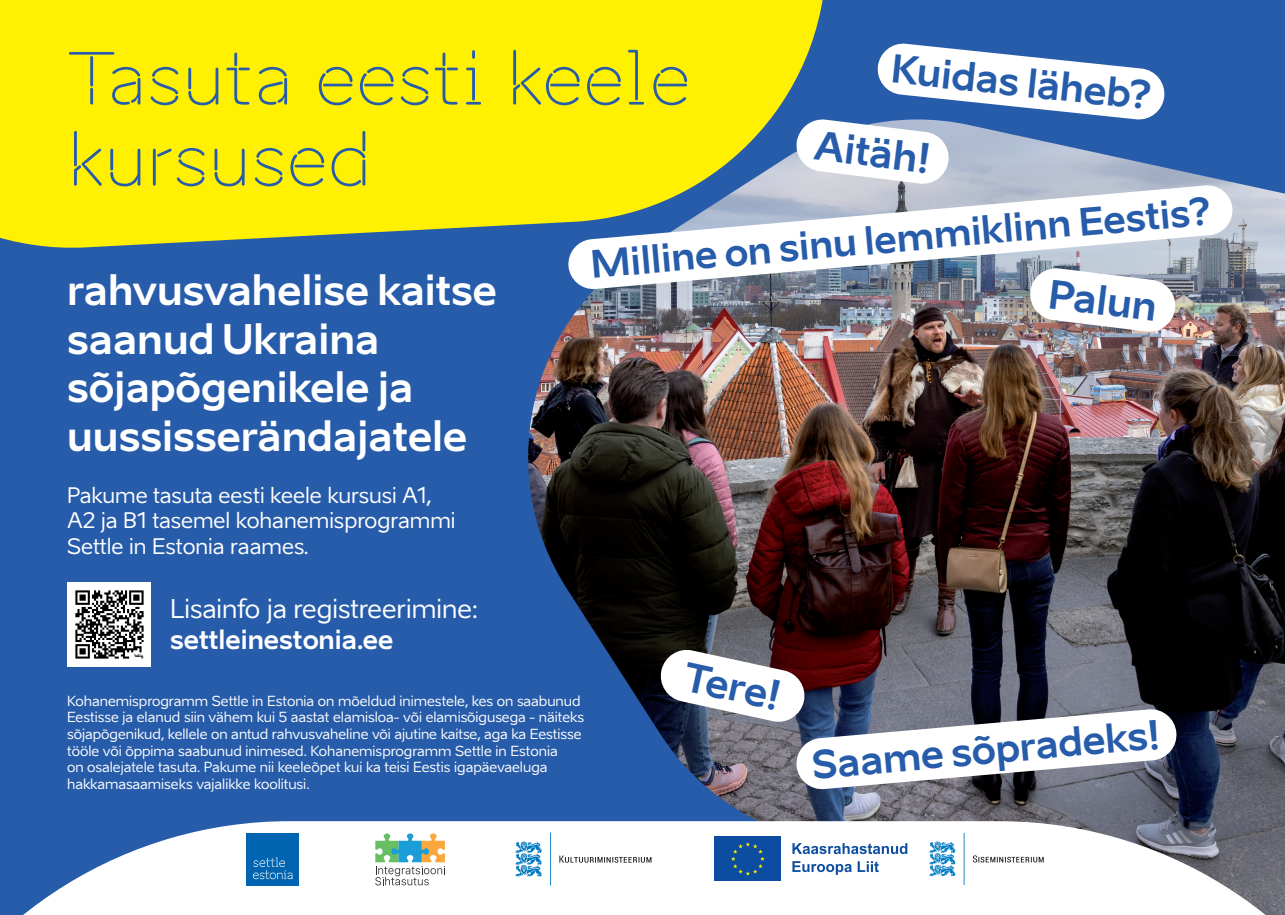
<style>
.page{position:relative;width:1285px;height:915px;background:#fff}
.page>*{position:absolute;margin:0;border:0;box-sizing:border-box;transform-origin:0 0}
.t1{font:71.1px/81px "Aino Headline";color:#275caa}
.t2{font:700 40.35px/48.4px "Aino";color:#fff}
.t3{font:700 38.85px "Aino";color:#275caa}
.t4{font:700 38.25px "Aino";color:#275caa}
.t5{font:700 37.35px "Aino";color:#275caa}
.t6{font:25.58px "Aino";color:#fff}
.t7{font:700 25.58px "Aino";color:#fff}
.t8{font:21.23px/25.4px "Aino";color:#fff}
.t9{font:13.8px/16.6px "Aino";color:#fff}
</style>
<div class="page">
<div style="left:0;top:0;width:1284px;height:914px;background:#275caa"></div>
<div style="left:0;top:0;width:823px;height:248px;background:#fff101"></div>
<img style="left:494px;top:119px;width:790px;height:701px">
<svg style="left:24px;top:820px;width:1260px;height:94px;background:#dce1e9"></svg>
<svg style="left:567px;top:184px;width:666px;height:106px;background:#c9d0d0"></svg>
<svg style="left:1028px;top:267px;width:148px;height:66px;background:#e2e0e2"></svg>
<svg style="left:658px;top:647px;width:519px;height:143px;background:#8d8c96"></svg>
<img style="left:67px;top:582px;width:84px;height:84px">
<svg style="left:794px;top:42px;width:371px;height:143px"></svg>
<svg style="left:375px;top:833px;width:70px;height:52px;background:#b9cfc1"></svg>
<div style="left:247px;top:833px;width:52px;height:52px;background:#0164b1"></div>
<svg style="left:253px;top:857px;width:39px;height:22px"></svg>
<div style="left:714px;top:836px;width:67px;height:44px;background:#0d4da1"></div>
<svg style="left:731px;top:842px;width:33px;height:33px"></svg>
<svg style="left:792px;top:842px;width:115px;height:11px"></svg>
<svg style="left:792px;top:860px;width:59px;height:14px"></svg>
<svg style="left:857px;top:860px;width:21px;height:11px"></svg>
<svg style="left:929px;top:832px;width:35px;height:52px;background:#bbdcee"></svg>
<svg style="left:972px;top:855px;width:71px;height:7px"></svg>
<svg style="left:515px;top:832px;width:36px;height:53px;background:#badaed"></svg>
<svg style="left:559px;top:855px;width:92px;height:7px"></svg>
<h1 class="t1" style="left:67px;top:37px;width:624px">Tasuta eesti keele kursused</h1>
<h3 class="t4" style="left:893px;top:43px;width:262px;rotate:6deg">Kuidas läheb?</h3>
<h3 class="t3" style="left:817px;top:119px;width:118px;rotate:7deg">Aitäh!</h3>
<h2 class="t2" style="left:67px;top:265px;width:431px">rahvusvahelise kaitse saanud Ukraina sõjapõgenikele ja uussisserändajatele</h2>
<h3 class="t8" style="left:67px;top:482px;width:390px">Pakume tasuta eesti keele kursusi A1,<br>A2 ja B1 tasemel kohanemisprogrammi<br>Settle in Estonia raames.</h3>
<h3 class="t5" style="left:588px;top:240px;width:623px;rotate:-5deg">Milline on sinu lemmiklinn Eestis?</h3>
<h3 class="t3" style="left:1051px;top:268px;width:111px;rotate:7deg">Palun</h3>
<h3 class="t6" style="left:170px;top:592px;width:309px">Lisainfo ja registreerimine:</h3>
<h3 class="t7" style="left:170px;top:622px;width:225px">settleinestonia.ee</h3>
<p class="t9" style="left:67px;top:692px;width:518px">Kohanemisprogramm Settle in Estonia on mõeldud inimestele, kes on saabunud Eestisse ja elanud siin vähem kui 5 aastat elamisloa- või elamisõigusega - näiteks sõjapõgenikud, kellele on antud rahvusvaheline või ajutine kaitse, aga ka Eestisse tööle või õppima saabunud inimesed. Kohanemisprogramm Settle in Estonia<br>on osalejatele tasuta. Pakume nii keeleõpet kui ka teisi Eestis igapäevaeluga hakkamasaamiseks vajalikke koolitusi.</p>
<h3 class="t3" style="left:689px;top:650px;width:100px;rotate:12deg">Tere!</h3>
<h3 class="t4" style="left:810px;top:739px;width:351px;rotate:-5deg">Saame sõpradeks!</h3>
</div>
